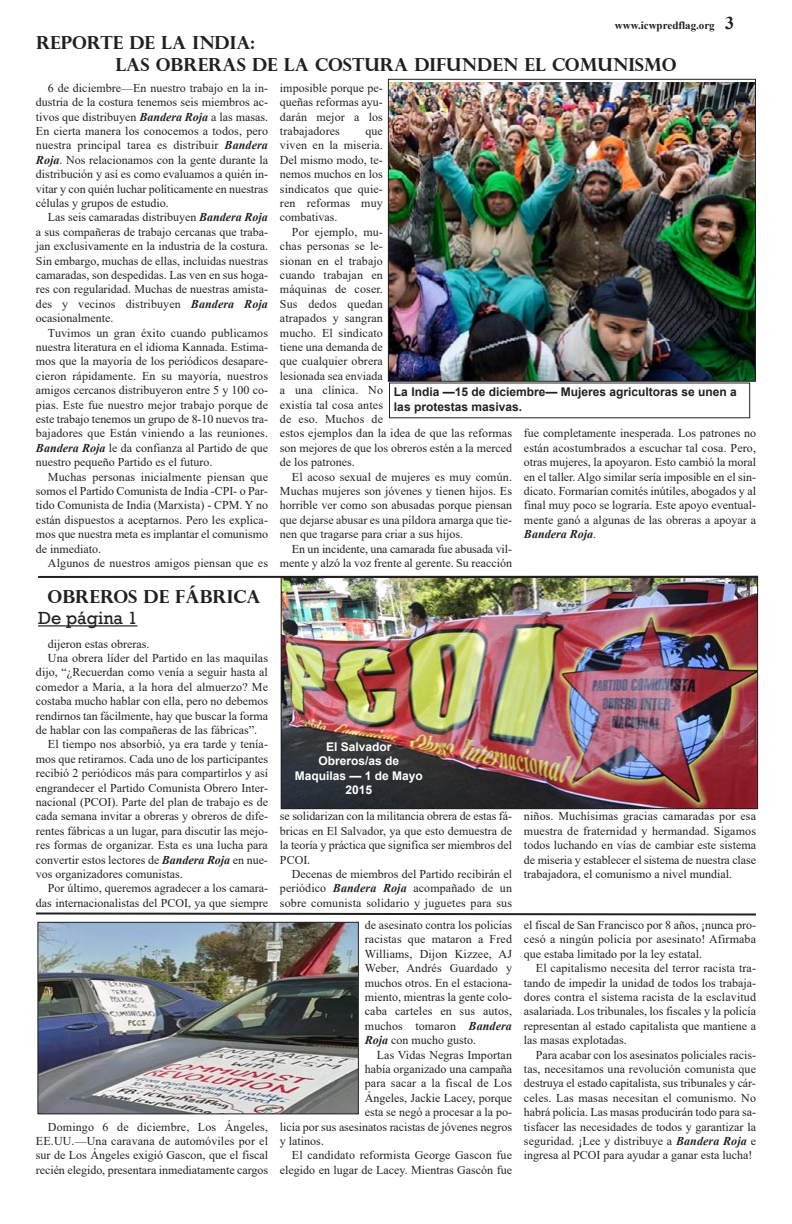
<style>
.page{position:relative;width:792px;height:1224px;background:#fff}
.page>*{position:absolute;margin:0;border:0;box-sizing:border-box;transform-origin:0 0}
.t1{font:700 18px/21.6px "Perpetua Titling";color:#231f20}
.t2{font:18px "Rockwell";color:#231f20}
.t3{font:12px/14.4px "Times New Roman";color:#231f20;text-align:justify}
.t4{font:700 12px/14.4px "Arial";color:#231f20}
.t5{font:700 12px/14.4px "Arial";color:#fff;text-align:center}
.t6{font:700 11px "Times New Roman";color:#231f20}
.s1{font-size:18px}
.s2{font-weight:700;font-style:italic}
</style>
<div class="page">
<hr style="left:38px;top:625px;width:99px;height:2px;background:#231f20">
<hr style="left:38px;top:576px;width:720px;height:2px;background:#231f20">
<img style="left:283px;top:579px;width:473px;height:228px">
<div style="left:281px;top:577px;width:477px;height:232px;border:1px solid #231f20"></div>
<img style="left:390px;top:83px;width:364px;height:297px">
<div style="left:388px;top:79px;width:368px;height:303px;border:1px solid #231f20"></div>
<img style="left:39px;top:924px;width:318px;height:188px">
<div style="left:37px;top:922px;width:322px;height:192px;border:1px solid #231f20"></div>
<svg style="left:36px;top:912px;width:721px;height:4px"></svg>
<p class="t6" style="left:615px;top:20px;width:121px">www.icwpredflag.org <span class="s1">3</span></p>
<h1 class="t1" style="left:115px;top:34px;width:563px;text-indent:-79px">REPORTE DE LA INDIA:<br>LAS OBRERAS DE LA COSTURA DIFUNDEN EL COMUNISMO</h1>
<p class="t3" style="left:36px;top:80px;width:234px;text-indent:12px">6 de diciembre—En nuestro trabajo en la in&shy;dustria de la costura tenemos seis miembros ac&shy;tivos que distribuyen <span class="s2">Bandera Roja</span> a las masas.<br>En cierta manera los conocemos a todos, pero nuestra principal tarea es distribuir <span class="s2">Bandera Roja</span>. Nos relacionamos con la gente durante la distribución y así es como evaluamos a quién in&shy;vitar y con quién luchar políticamente en nuestras células y grupos de estudio.</p>
<p class="t3" style="left:36px;top:210px;width:234px;text-indent:12px">Las seis camaradas distribuyen <span class="s2">Bandera Roja </span>a sus compañeras de trabajo cercanas que traba&shy;jan exclusivamente en la industria de la costura.<br>Sin embargo, muchas de ellas, incluidas nuestras camaradas, son despedidas. Las ven en sus hoga&shy;res con regularidad. Muchas de nuestras amista&shy;des y vecinos distribuyen <span class="s2">Bandera Roja </span>ocasionalmente.</p>
<p class="t3" style="left:36px;top:325px;width:234px;text-indent:12px">Tuvimos un gran éxito cuando publicamos nuestra literatura en el idioma Kannada. Estima&shy;mos que la mayoría de los periódicos desapare&shy;cieron rápidamente. En su mayoría, nuestros amigos cercanos distribuyeron entre 5 y 100 co&shy;pias. Este fue nuestro mejor trabajo porque de este trabajo tenemos un grupo de 8-10 nuevos tra&shy;bajadores que Están viniendo a las reuniones.<br><span class="s2">Bandera Roja</span> le da confianza al Partido de que nuestro pequeño Partido es el futuro.</p>
<p class="t3" style="left:36px;top:469px;width:234px;text-indent:12px">Muchas personas inicialmente piensan que somos el Partido Comunista de India -CPI- o Par&shy;tido Comunista de India (Marxista) - CPM. Y no están dispuestos a aceptarnos. Pero les explica&shy;mos que nuestra meta es implantar el comunismo de inmediato.</p>
<p class="t3" style="left:48px;top:556px;width:222px">Algunos de nuestros amigos piensan que es</p>
<p class="t3" style="left:280px;top:80px;width:104px">imposible porque pe&shy;queñas reformas ayu&shy;darán mejor a los trabajadores</p>
<p class="t3" style="left:280px;top:124px;width:104px;text-indent:85px">que viven en la miseria.<br>Del mismo modo, te&shy;nemos muchos en los sindicatos que quie&shy;ren reformas muy combativas.</p>
<p class="t3" style="left:280px;top:224px;width:234px;text-align:left;text-indent:12px">Por ejemplo, mu-<br>chas personas se le-<br>sionan en el trabajo<br>cuando trabajan en<br>máquinas de coser.<br>Sus dedos quedan<br>atrapados y sangran<br>mucho. El sindicato<br>tiene una demanda de<br>que cualquier obrera<br>lesionada sea enviada<br>a una clínica. No<br>existía tal cosa antes<br>de eso. Muchos de<br>estos ejemplos dan la idea de que las reformas son mejores de que los obreros estén a la merced de los patrones.</p>
<p class="t3" style="left:280px;top:469px;width:234px;text-indent:12px">El acoso sexual de mujeres es muy común.<br>Muchas mujeres son jóvenes y tienen hijos. Es horrible ver como son abusadas porque piensan que dejarse abusar es una píldora amarga que tie&shy;nen que tragarse para criar a sus hijos.</p>
<p class="t3" style="left:280px;top:541px;width:234px;text-align:right">En un incidente, una camarada fue abusada vil&shy;mente y alzó la voz frente al gerente. Su reacción</p>
<p class="t4" style="left:394px;top:385px;width:344px">La India —15 de diciembre— Mujeres agricultoras se unen a las protestas masivas.</p>
<p class="t3" style="left:524px;top:426px;width:234px">fue completamente inesperada. Los patrones no están acostumbrados a escuchar tal cosa. Pero, otras mujeres, la apoyaron. Esto cambió la moral en el taller. Algo similar sería imposible en el sin&shy;dicato. Formarían comités inútiles, abogados y al final muy poco se lograría. Este apoyo eventual&shy;mente ganó a algunas de las obreras a apoyar a <span class="s2">Bandera Roja</span>.</p>
<h1 class="t1" style="left:48px;top:588px;width:215px">OBREROS DE FÁBRICA</h1>
<h1 class="t2" style="left:38px;top:607px;width:101px">De página 1</h1>
<p class="t3" style="left:48px;top:636px;width:103px">dijeron estas obreras.</p>
<p class="t3" style="left:48px;top:651px;width:222px">Una obrera líder del Partido en las maquilas</p>
<p class="t3" style="left:36px;top:665px;width:233px">dijo, “¿Recuerdan como venía a seguir hasta al</p>
<p class="t3" style="left:36px;top:679px;width:234px">comedor a María, a la hora del almuerzo? Me</p>
<p class="t3" style="left:36px;top:694px;width:234px">costaba mucho hablar con ella, pero no debemos</p>
<p class="t3" style="left:36px;top:708px;width:234px">rendirnos tan fácilmente, hay que buscar la forma</p>
<p class="t3" style="left:36px;top:723px;width:223px">de hablar con las compañeras de las fábricas”.</p>
<p class="t3" style="left:48px;top:737px;width:222px">El tiempo nos absorbió, ya era tarde y tenía-</p>
<p class="t3" style="left:36px;top:751px;width:234px">mos que retirarnos. Cada uno de los participantes</p>
<p class="t3" style="left:36px;top:766px;width:234px">recibió 2 periódicos más para compartirlos y así</p>
<p class="t3" style="left:36px;top:780px;width:234px">engrandecer el Partido Comunista Obrero Inter-</p>
<p class="t3" style="left:36px;top:795px;width:234px">nacional (PCOI). Parte del plan de trabajo es de</p>
<p class="t3" style="left:36px;top:809px;width:234px">cada semana invitar a obreras y obreros de dife-</p>
<p class="t3" style="left:36px;top:823px;width:234px">rentes fábricas a un lugar, para discutir las mejo-</p>
<p class="t3" style="left:36px;top:838px;width:233px">res formas de organizar. Esta es una lucha para</p>
<p class="t3" style="left:36px;top:852px;width:234px">convertir estos lectores de <span class="s2">Bandera Roja</span> en nue-</p>
<p class="t3" style="left:36px;top:867px;width:148px">vos organizadores comunistas.</p>
<p class="t3" style="left:48px;top:881px;width:222px">Por último, queremos agradecer a los camara-</p>
<p class="t3" style="left:36px;top:895px;width:234px">das internacionalistas del PCOI, ya que siempre</p>
<p class="t3" style="left:36px;top:1119px;width:234px;text-indent:12px">Domingo 6 de diciembre, Los Ángeles, EE.UU.—Una caravana de automóviles por el sur de Los Ángeles exigió Gascon, que el fiscal recién elegido, presentara inmediatamente cargos</p>
<p class="t5" style="left:295px;top:740px;width:130px">El Salvador<br>Obreros/as de<br>Maquilas — 1 de Mayo<br>2015</p>
<p class="t3" style="left:280px;top:809px;width:234px">se solidarizan con la militancia obrera de estas fá&shy;bricas en El Salvador, ya que esto demuestra de la teoría y práctica que significa ser miembros del PCOI.</p>
<p class="t3" style="left:280px;top:867px;width:234px;text-indent:12px">Decenas de miembros del Partido recibirán el periódico <span class="s2">Bandera Roja</span> acompañado de un sobre comunista solidario y juguetes para sus</p>
<p class="t3" style="left:365px;top:918px;width:149px">de asesinato contra los policías racistas que mataron a Fred Williams, Dijon Kizzee, AJ Weber, Andrés Guardado y muchos otros. En el estaciona&shy;miento, mientras la gente colo&shy;caba carteles en sus autos, muchos tomaron <span class="s2">Bandera Roja</span> con mucho gusto.</p>
<p class="t3" style="left:377px;top:1047px;width:137px">Las Vidas Negras Importan</p>
<p class="t3" style="left:365px;top:1062px;width:149px">había organizado una campaña</p>
<p class="t3" style="left:365px;top:1076px;width:149px">para sacar a la fiscal de Los</p>
<p class="t3" style="left:365px;top:1090px;width:149px">Ángeles, Jackie Lacey, porque</p>
<p class="t3" style="left:365px;top:1105px;width:149px">esta se negó a procesar a la po-</p>
<p class="t3" style="left:280px;top:1119px;width:234px">licía por sus asesinatos racistas de jóvenes negros</p>
<p class="t3" style="left:280px;top:1134px;width:46px">y latinos.</p>
<p class="t3" style="left:292px;top:1148px;width:222px">El candidato reformista George Gascon fue</p>
<p class="t3" style="left:280px;top:1162px;width:234px">elegido en lugar de Lacey. Mientras Gascón fue</p>
<p class="t3" style="left:524px;top:809px;width:234px">niños. Muchísimas gracias camaradas por esa muestra de fraternidad y hermandad. Sigamos todos luchando en vías de cambiar este sistema de miseria y establecer el sistema de nuestra clase trabajadora, el comunismo a nivel mundial.</p>
<p class="t3" style="left:524px;top:918px;width:234px">el fiscal de San Francisco por 8 años, ¡nunca pro&shy;cesó a ningún policía por asesinato! Afirmaba que estaba limitado por la ley estatal.</p>
<p class="t3" style="left:524px;top:961px;width:234px;text-indent:12px">El capitalismo necesita del terror racista tra&shy;tando de impedir la unidad de todos los trabaja&shy;dores contra el sistema racista de la esclavitud asalariada. Los tribunales, los fiscales y la policía representan al estado capitalista que mantiene a las masas explotadas.</p>
<p class="t3" style="left:524px;top:1047px;width:234px;text-indent:12px">Para acabar con los asesinatos policiales racis&shy;tas, necesitamos una revolución comunista que destruya el estado capitalista, sus tribunales y cár&shy;celes. Las masas necesitan el comunismo. No habrá policía. Las masas producirán todo para sa&shy;tisfacer las necesidades de todos y garantizar la seguridad. ¡Lee y distribuye a <span class="s2">Bandera Roja</span> e ingresa al PCOI para ayudar a ganar esta lucha!</p>
</div>
